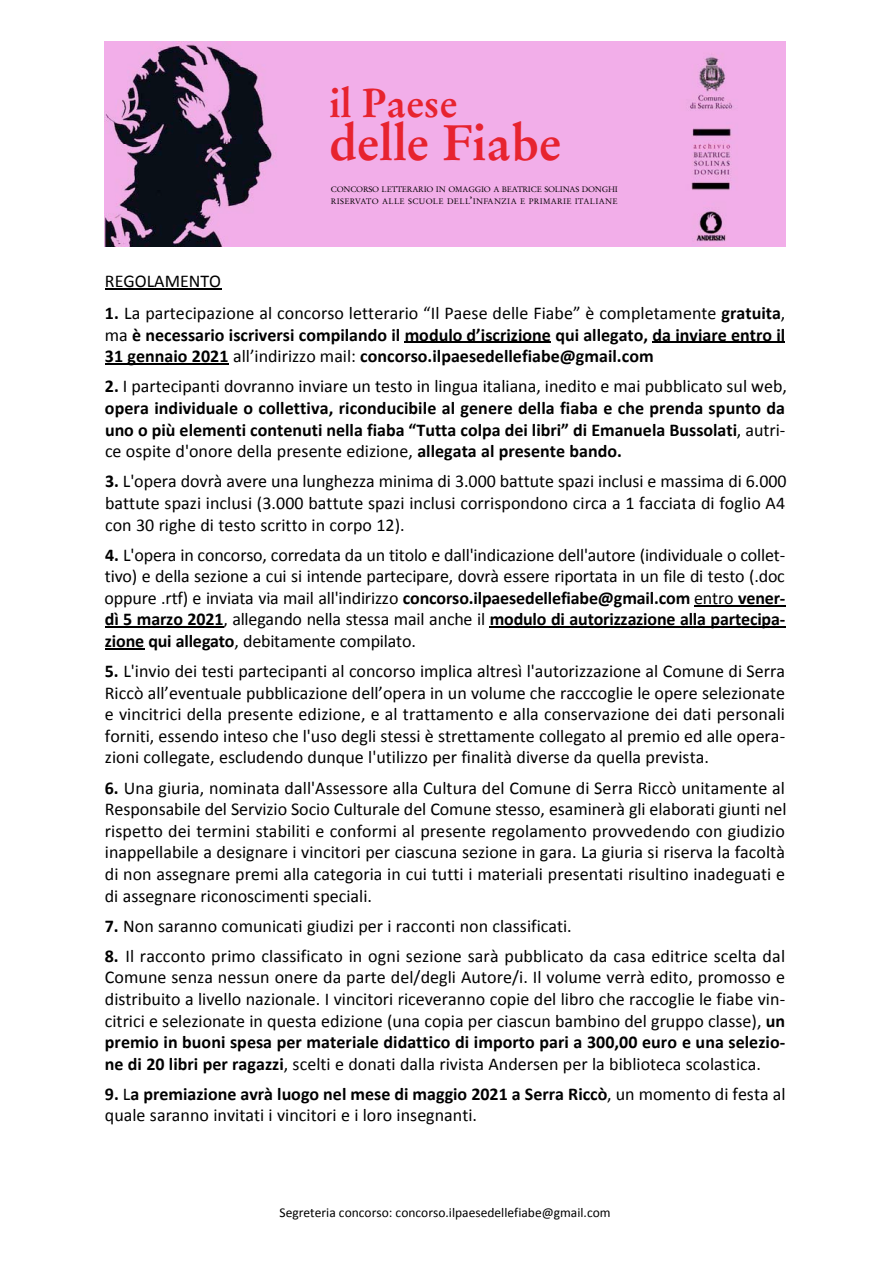
<style>
.page{position:relative;width:893px;height:1263px;background:#fff}
.page>*{position:absolute;margin:0;border:0;box-sizing:border-box;transform-origin:0 0}
.t1{font:700 49.65px "Stempel Garamond";color:#e7232f}
.t2{font:700 39.75px "Stempel Garamond";color:#e7232f}
.t3{font:18px/21.6px "Calibri";color:#000;text-align:justify}
.t4{font:700 18px/21.6px "Calibri";color:#000;text-align:justify}
.t5{font:13.5px "Calibri";color:#000}
.t6{font:7.8px/12px "Stempel Garamond";letter-spacing:-.025em;color:#000}
.s1{font-size:10.5px}
.s2{font-weight:400}
.s3{font-weight:700}
</style>
<div class="page">
<hr style="left:105px;top:289px;width:116px;height:1px;background:#000">
<hr style="left:405px;top:342px;width:146px;height:1px;background:#000">
<hr style="left:652px;top:342px;width:133px;height:1px;background:#000">
<hr style="left:105px;top:363px;width:124px;height:2px;background:#000">
<hr style="left:694px;top:605px;width:44px;height:1px;background:#000">
<hr style="left:738px;top:605px;width:42px;height:1px;background:#000">
<hr style="left:105px;top:627px;width:119px;height:1px;background:#000">
<hr style="left:490px;top:627px;width:290px;height:1px;background:#000">
<hr style="left:105px;top:648px;width:39px;height:1px;background:#000">
<img style="left:105px;top:41px;width:680px;height:205px">
<h2 class="t2" style="left:329px;top:86px;width:129px">il Paese</h2>
<h1 class="t1" style="left:329px;top:121px;width:233px">delle Fiabe</h1>
<p class="t6" style="left:331px;top:184px;width:289px">C O N C O R S OL E T T E R A R IOINO M A G G IOAB E AT R IC ES O L IN A SD O N G H I<br>R I S E RVAT O A L L E S C U O L E D E L L<span class="s1">’</span>I N FA N Z I A E P R I M A R I E I TA L I A N E</p>
<p class="t3" style="left:105px;top:271px;width:118px">REGOLAMENTO</p>
<p class="t4" style="left:105px;top:302px;width:682px">1. <span class="s2">La partecipazione al concorso letterario “Il Paese delle Fiabe” è completamente</span> gratuita<span class="s2">, ma</span> è necessario iscriversi compilando il modulo d’iscrizione qui allegato, da inviare entro il 31 gennaio 2021 <span class="s2">all’indirizzo mail:</span> concorso.ilpaesedellefiabe@gmail.com</p>
<p class="t4" style="left:105px;top:375px;width:683px">2. <span class="s2">I partecipanti dovranno inviare un testo in lingua italiana, inedito e mai pubblicato sul web, </span>opera individuale o collettiva, riconducibile al genere della fiaba e che prenda spunto da uno o più elementi contenuti nella fiaba “Tutta colpa dei libri” di Emanuela Bussolati<span class="s2">, autri‐ ce ospite d'onore della presente edizione,</span> allegata al presente bando.</p>
<p class="t3" style="left:105px;top:470px;width:683px"><span class="s3">3.</span> L'opera dovrà avere una lunghezza minima di 3.000 battute spazi inclusi e massima di 6.000 battute spazi inclusi (3.000 battute spazi inclusi corrispondono circa a 1 facciata di foglio A4 con 30 righe di testo scritto in corpo 12).</p>
<p class="t3" style="left:105px;top:544px;width:682px"><span class="s3">4.</span> L'opera in concorso, corredata da un titolo e dall'indicazione dell'autore (individuale o collet‐ tivo) e della sezione a cui si intende partecipare, dovrà essere riportata in un file di testo (.doc oppure .rtf) e inviata via mail all'indirizzo <span class="s3">c o n c o r s o .ilp a e s e d e lle fia b e @ g m a il.c o m</span> entro <span class="s3">v e n e r‐ dì 5 marzo 2021</span>, allegando nella stessa mail anche il <span class="s3">modulo di autorizzazione alla partecipa‐ z io n e qui allegato</span>, debitamente compilato.</p>
<p class="t3" style="left:105px;top:660px;width:682px"><span class="s3">5.</span> L'invio dei testi partecipanti al concorso implica altresì l'autorizzazione al Comune di Serra Riccò all’eventuale pubblicazione dell’opera in un volume che racccoglie le opere selezionate e vincitrici della presente edizione, e al trattamento e alla conservazione dei dati personali forniti, essendo inteso che l'uso degli stessi è strettamente collegato al premio ed alle opera‐ zioni collegate, escludendo dunque l'utilizzo per finalità diverse da quella prevista.</p>
<p class="t3" style="left:105px;top:777px;width:683px"><span class="s3">6.</span> Una giuria, nominata dall'Assessore alla Cultura del Comune di Serra Riccò unitamente al Responsabile del Servizio Socio Culturale del Comune stesso, esaminerà gli elaborati giunti nel rispetto dei termini stabiliti e conformi al presente regolamento provvedendo con giudizio inappellabile a designare i vincitori per ciascuna sezione in gara. La giuria si riserva la facoltà di non assegnare premi alla categoria in cui tutti i materiali presentati risultino inadeguati e di assegnare riconoscimenti speciali.</p>
<p class="t3" style="left:105px;top:915px;width:468px"><span class="s3">7.</span> Non saranno comunicati giudizi per i racconti non classificati.</p>
<p class="t3" style="left:105px;top:945px;width:682px"><span class="s3">8.</span> Il racconto primo classificato in ogni sezione sarà pubblicato da casa editrice scelta dal Comune senza nessun onere da parte del/degli Autore/i. Il volume verrà edito, promosso e distribuito a livello nazionale. I vincitori riceveranno copie del libro che raccoglie le fiabe vin‐ citrici e selezionate in questa edizione (una copia per ciascun bambino del gruppo classe), <span class="s3">un premio in buoni spesa per materiale didattico di importo pari a 300,00 euro e una selezio‐ ne di 20 libri per ragazzi</span>, scelti e donati dalla rivista Andersen per la biblioteca scolastica.</p>
<p class="t3" style="left:105px;top:1083px;width:682px"><span class="s3">9.</span> L<span class="s3">a premiazione avrà luogo nel mese di maggio 2021 a Serra Riccò</span>, un momento di festa al quale saranno invitati i vincitori e i loro insegnanti.</p>
<p class="t5" style="left:280px;top:1204px;width:333px">Segreteria concorso: concorso.ilpaesedellefiabe@gmail.com</p>
</div>
